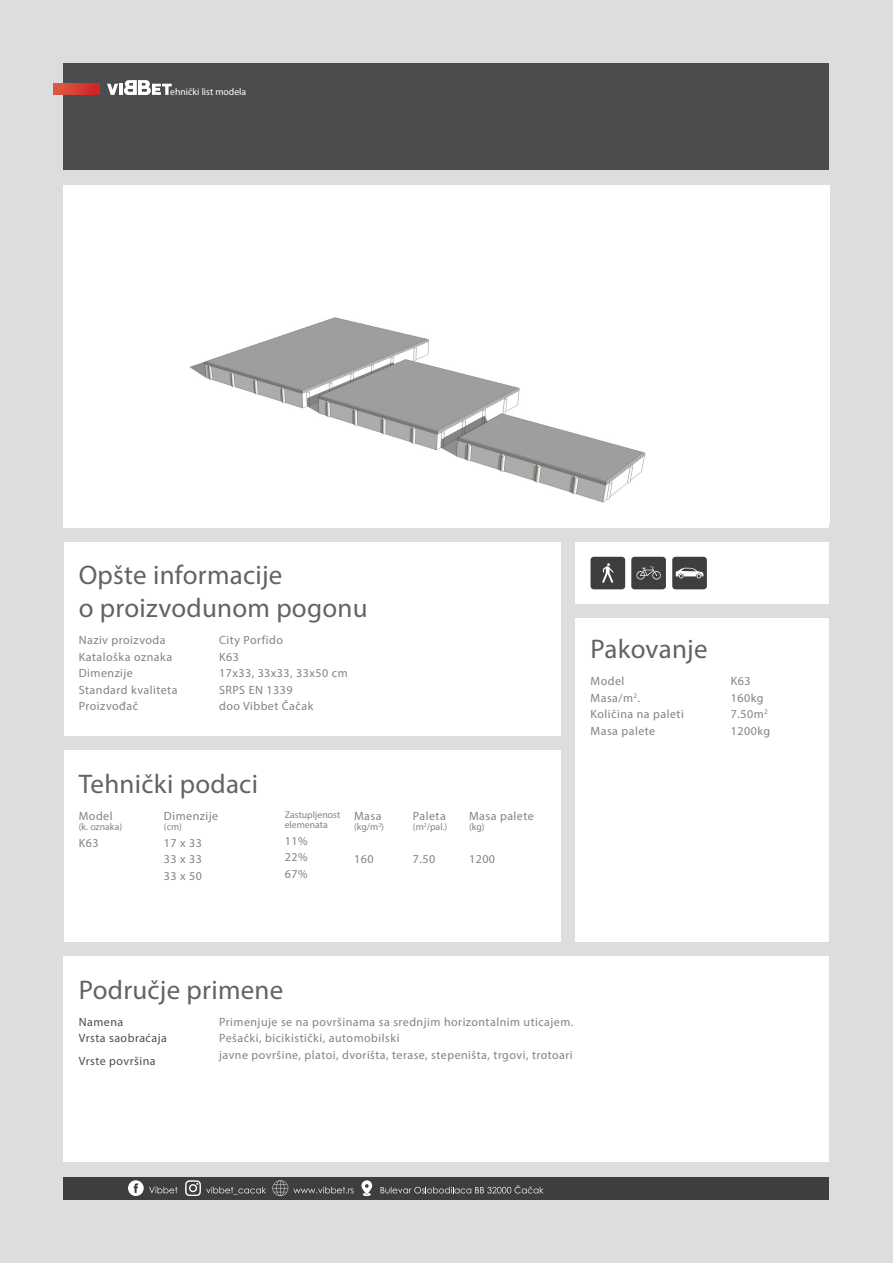
<style>
.page{position:relative;width:893px;height:1263px;background:#ddd}
.page>*{position:absolute;margin:0;border:0;box-sizing:border-box;transform-origin:0 0}
.Podnaslov_tamno{font:27px "Myriad Pro";letter-spacing:.01em;color:#636366}
.Glavni_text_svetlo{font:12px "Myriad Pro";letter-spacing:.04em;color:#808285}
.Glavni_text_tamno{font:12px "Myriad Pro";letter-spacing:.04em;color:#4b4c4d}
.Pomoćni_text_svetlo{font:9.75px "Myriad Pro";color:#808285}
.Pomoćni_text_svetlo-2{font:9.75px "Myriad Pro";color:#fff}
</style>
<div class="page">
<div style="left:64px;top:542px;width:496px;height:194px;background:#fff"></div>
<div style="left:575px;top:618px;width:254px;height:324px;background:#fff"></div>
<div style="left:64px;top:957px;width:765px;height:205px;background:#fff"></div>
<div style="left:64px;top:751px;width:496px;height:191px;background:#fff"></div>
<div style="left:575px;top:542px;width:254px;height:62px;background:#fff"></div>
<div style="left:64px;top:64px;width:765px;height:106px;background:#4b4c4d"></div>
<svg style="left:107px;top:80px;width:65px;height:15px"></svg>
<div style="left:64px;top:1177px;width:765px;height:22px;background:#3e3e3f"></div>
<svg style="left:381px;top:1185px;width:163px;height:8px"></svg>
<svg style="left:361px;top:1180px;width:11px;height:16px"></svg>
<svg style="left:272px;top:1180px;width:82px;height:16px"></svg>
<svg style="left:128px;top:1180px;width:49px;height:16px"></svg>
<svg style="left:185px;top:1180px;width:81px;height:16px"></svg>
<svg style="left:54px;top:84px;width:46px;height:11px"></svg>
<img style="left:64px;top:185px;width:765px;height:339px">
<div style="left:631px;top:557px;width:35px;height:32px;background:#3e3e3f;border-radius:3px"></div>
<svg style="left:636px;top:567px;width:25px;height:13px"></svg>
<div style="left:590px;top:557px;width:35px;height:32px;background:#3e3e3f;border-radius:3px"></div>
<svg style="left:602px;top:563px;width:11px;height:20px"></svg>
<div style="left:672px;top:557px;width:35px;height:32px;background:#3e3e3f;border-radius:3px"></div>
<svg style="left:676px;top:567px;width:27px;height:11px"></svg>
<p class="Pomoćni_text_svetlo-2" style="left:170px;top:86px;width:78px">ehnički list modela</p>
<p class="Podnaslov_tamno" style="left:79px;top:559px;width:205px">Opšte informacije</p>
<p class="Podnaslov_tamno" style="left:79px;top:592px;width:290px">o proizvodunom pogonu</p>
<p class="Glavni_text_svetlo" style="left:79px;top:633px;width:88px">Naziv proizvoda</p>
<p class="Glavni_text_svetlo" style="left:79px;top:649px;width:95px">Kataloška oznaka</p>
<p class="Glavni_text_svetlo" style="left:79px;top:666px;width:56px">Dimenzije</p>
<p class="Glavni_text_svetlo" style="left:79px;top:682px;width:100px">Standard kvaliteta</p>
<p class="Glavni_text_svetlo" style="left:79px;top:699px;width:61px">Proizvođač</p>
<p class="Glavni_text_svetlo" style="left:219px;top:633px;width:65px">City Porfido</p>
<p class="Glavni_text_svetlo" style="left:219px;top:649px;width:21px">K63</p>
<p class="Glavni_text_svetlo" style="left:219px;top:666px;width:130px">17x33, 33x33, 33x50 cm</p>
<p class="Glavni_text_svetlo" style="left:219px;top:682px;width:75px">SRPS EN 1339</p>
<p class="Glavni_text_svetlo" style="left:219px;top:699px;width:96px">doo Vibbet Čačak</p>
<p class="Podnaslov_tamno" style="left:79px;top:767px;width:181px">Tehnički podaci</p>
<p class="Glavni_text_svetlo" style="left:79px;top:808px;width:35px">Model</p>
<p class="Pomoćni_text_svetlo" style="left:79px;top:821px;width:45px">(k. oznaka)</p>
<p class="Glavni_text_svetlo" style="left:79px;top:835px;width:21px">K63</p>
<p class="Glavni_text_svetlo" style="left:164px;top:808px;width:56px">Dimenzije</p>
<p class="Pomoćni_text_svetlo" style="left:164px;top:821px;width:20px">(cm)</p>
<p class="Glavni_text_svetlo" style="left:164px;top:835px;width:40px">17 x 33</p>
<p class="Glavni_text_svetlo" style="left:164px;top:852px;width:40px">33 x 33</p>
<p class="Glavni_text_svetlo" style="left:164px;top:868px;width:40px">33 x 50</p>
<p class="Pomoćni_text_svetlo" style="left:285px;top:808px;width:57px">Zastupljenost</p>
<p class="Pomoćni_text_svetlo" style="left:285px;top:819px;width:45px">elemenata</p>
<p class="Glavni_text_svetlo" style="left:285px;top:833px;width:24px">11%</p>
<p class="Glavni_text_svetlo" style="left:285px;top:849px;width:24px">22%</p>
<p class="Glavni_text_svetlo" style="left:285px;top:866px;width:24px">67%</p>
<p class="Glavni_text_svetlo" style="left:354px;top:808px;width:29px">Masa</p>
<p class="Pomoćni_text_svetlo" style="left:354px;top:821px;width:31px">(kg/m<sup>2</sup>)</p>
<p class="Glavni_text_svetlo" style="left:354px;top:852px;width:21px">160</p>
<p class="Glavni_text_svetlo" style="left:413px;top:808px;width:34px">Paleta</p>
<p class="Pomoćni_text_svetlo" style="left:413px;top:821px;width:36px">(m<sup>2</sup>/pal.)</p>
<p class="Glavni_text_svetlo" style="left:413px;top:852px;width:24px">7.50</p>
<p class="Glavni_text_svetlo" style="left:469px;top:808px;width:66px">Masa palete</p>
<p class="Pomoćni_text_svetlo" style="left:469px;top:821px;width:17px">(kg)</p>
<p class="Glavni_text_svetlo" style="left:469px;top:852px;width:28px">1200</p>
<p class="Podnaslov_tamno" style="left:590px;top:633px;width:119px">Pakovanje</p>
<p class="Glavni_text_svetlo" style="left:590px;top:674px;width:35px">Model</p>
<p class="Glavni_text_svetlo" style="left:590px;top:690px;width:51px">Masa/m<sup>2</sup>.</p>
<p class="Glavni_text_svetlo" style="left:590px;top:707px;width:95px">Količina na paleti</p>
<p class="Glavni_text_svetlo" style="left:590px;top:723px;width:66px">Masa palete</p>
<p class="Glavni_text_svetlo" style="left:731px;top:674px;width:21px">K63</p>
<p class="Glavni_text_svetlo" style="left:731px;top:690px;width:34px">160kg</p>
<p class="Glavni_text_svetlo" style="left:731px;top:707px;width:38px">7.50m<sup>2</sup></p>
<p class="Glavni_text_svetlo" style="left:731px;top:723px;width:41px">1200kg</p>
<p class="Podnaslov_tamno" style="left:79px;top:973px;width:206px">Područje primene</p>
<p class="Glavni_text_tamno" style="left:79px;top:1014px;width:46px">Namena</p>
<p class="Glavni_text_tamno" style="left:79px;top:1031px;width:90px">Vrsta saobraćaja</p>
<p class="Glavni_text_tamno" style="left:79px;top:1053px;width:78px">Vrste površina</p>
<p class="Glavni_text_svetlo" style="left:219px;top:1014px;width:356px">Primenjuje se na površinama sa srednjim horizontalnim uticajem.</p>
<p class="Glavni_text_svetlo" style="left:219px;top:1031px;width:182px">Pešački, bicikistički, automobilski</p>
<p class="Glavni_text_svetlo" style="left:219px;top:1047px;width:355px">javne površine, platoi, dvorišta, terase, stepeništa, trgovi, trotoari</p>
</div>
